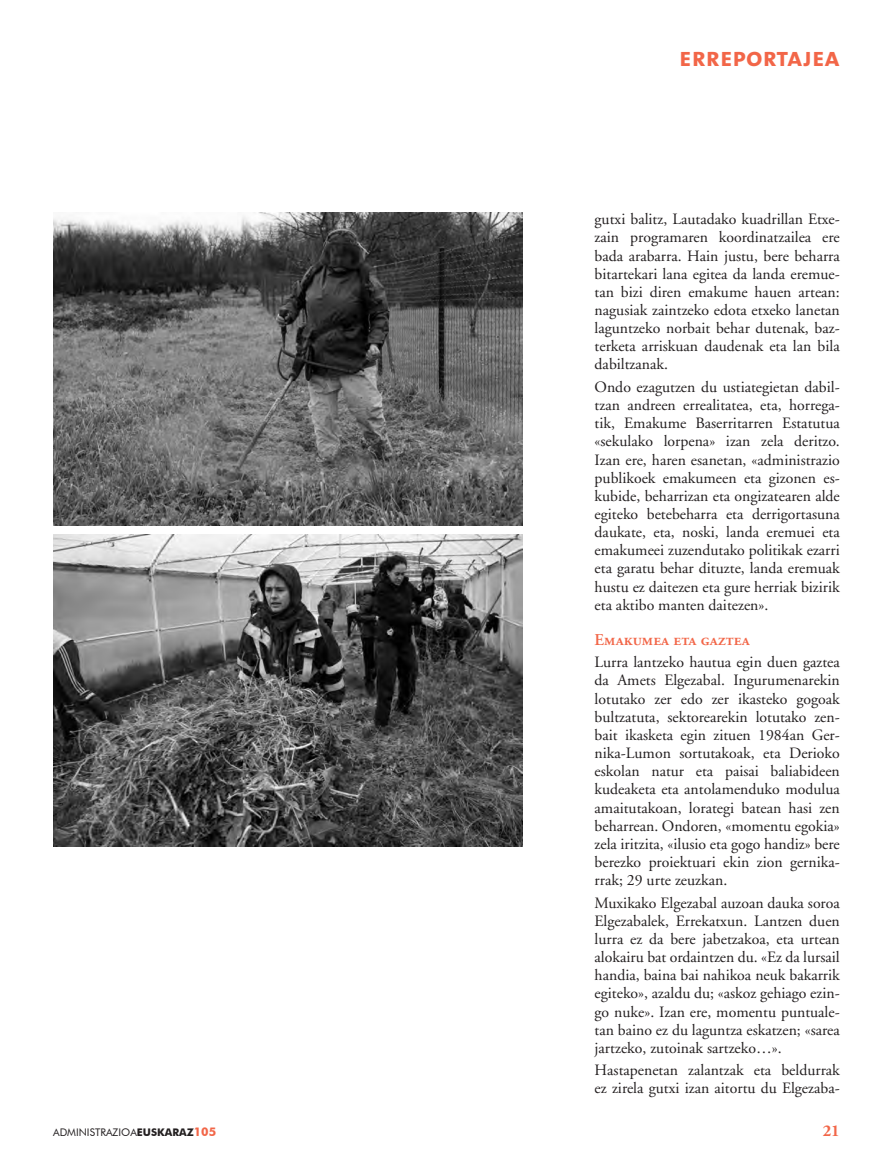
<style>
.page{position:relative;width:893px;height:1170px;background:#fff}
.page>*{position:absolute;margin:0;border:0;box-sizing:border-box;transform-origin:0 0}
.t1{font:27px "The Sans Bold Caps";color:#f26648}
.Titi01{font:16.5px "Adobe Garamond Semibold SC";color:#f26648}
.t2{font:700 16.5px "Adobe Garamond";color:#f26648}
.Testua{font:15.75px/18.1px "Adobe Garamond";color:#231f20;text-align:justify}
.t3{font:10.5px "Futura BT";color:#231f20}
.s1{font-weight:700}
.s2{font-weight:700;font-size:12px;color:#f26648}
</style>
<div class="page">
<img style="left:53px;top:213px;width:470px;height:312px">
<img style="left:53px;top:534px;width:470px;height:312px">
<p class="t1" style="left:679px;top:35px;width:162px">erreportajea</p>
<p class="Testua" style="left:595px;top:210px;width:247px">gutxi balitz, Lautadako kuadrillan Etxe&shy;zain programaren koordinatzailea ere bada arabarra. Hain justu, bere beharra bitartekari lana egitea da landa eremue&shy;tan bizi diren emakume hauen artean: nagusiak zaintzeko edota etxeko lanetan laguntzeko norbait behar dutenak, baz&shy;terketa arriskuan daudenak eta lan bila dabiltzanak.</p>
<p class="Testua" style="left:595px;top:378px;width:247px">Ondo ezagutzen du ustiategietan dabil&shy;tzan andreen errealitatea, eta, horrega&shy;tik, Emakume Baserritarren Estatutua «sekulako lorpena» izan zela deritzo.<br>Izan ere, haren esanetan, «administrazio publikoek emakumeen eta gizonen es&shy;kubide, beharrizan eta ongizatearen alde egiteko betebeharra eta derrigortasuna daukate, eta, noski, landa eremuei eta emakumeei zuzendutako politikak ezarri eta garatu behar dituzte, landa eremuak hustu ez daitezen eta gure herriak bizirik eta aktibo manten daitezen».</p>
<p class="Titi01" style="left:595px;top:630px;width:157px">Emakumea eta gaztea</p>
<p class="Testua" style="left:595px;top:653px;width:247px">Lurra lantzeko hautua egin duen gaztea da Amets Elgezabal. Ingurumenarekin lotutako zer edo zer ikasteko gogoak bultzatuta, sektorearekin lotutako zen&shy;bait ikasketa egin zituen 1984an Ger&shy;nika-Lumon sortutakoak, eta Derioko eskolan natur eta paisai baliabideen kudeaketa eta antolamenduko modulua amaitutakoan, lorategi batean hasi zen beharrean. Ondoren, «momentu egokia» zela iritzita, «ilusio eta gogo handiz» bere berezko proiektuari ekin zion gernika&shy;rrak; 29 urte zeuzkan.</p>
<p class="Testua" style="left:595px;top:893px;width:247px">Muxikako Elgezabal auzoan dauka soroa Elgezabalek, Errekatxun. Lantzen duen lurra ez da bere jabetzakoa, eta urtean alokairu bat ordaintzen du. «Ez da lursail handia, baina bai nahikoa neuk bakarrik egiteko», azaldu du; «askoz gehiago ezin&shy;go nuke». Izan ere, momentu puntuale&shy;tan baino ez du laguntza eskatzen; «sarea jartzeko, zutoinak sartzeko…».</p>
<p class="Testua" style="left:595px;top:1061px;width:247px">Hastapenetan zalantzak eta beldurrak ez zirela gutxi izan aitortu du Elgezaba-</p>
<p class="t3" style="left:53px;top:1125px;width:165px">ADMINISTRAZIOA<span class="s1">EUSKARAZ</span><span class="s2">105</span></p>
<p class="t2" style="left:823px;top:1121px;width:19px">21</p>
</div>
